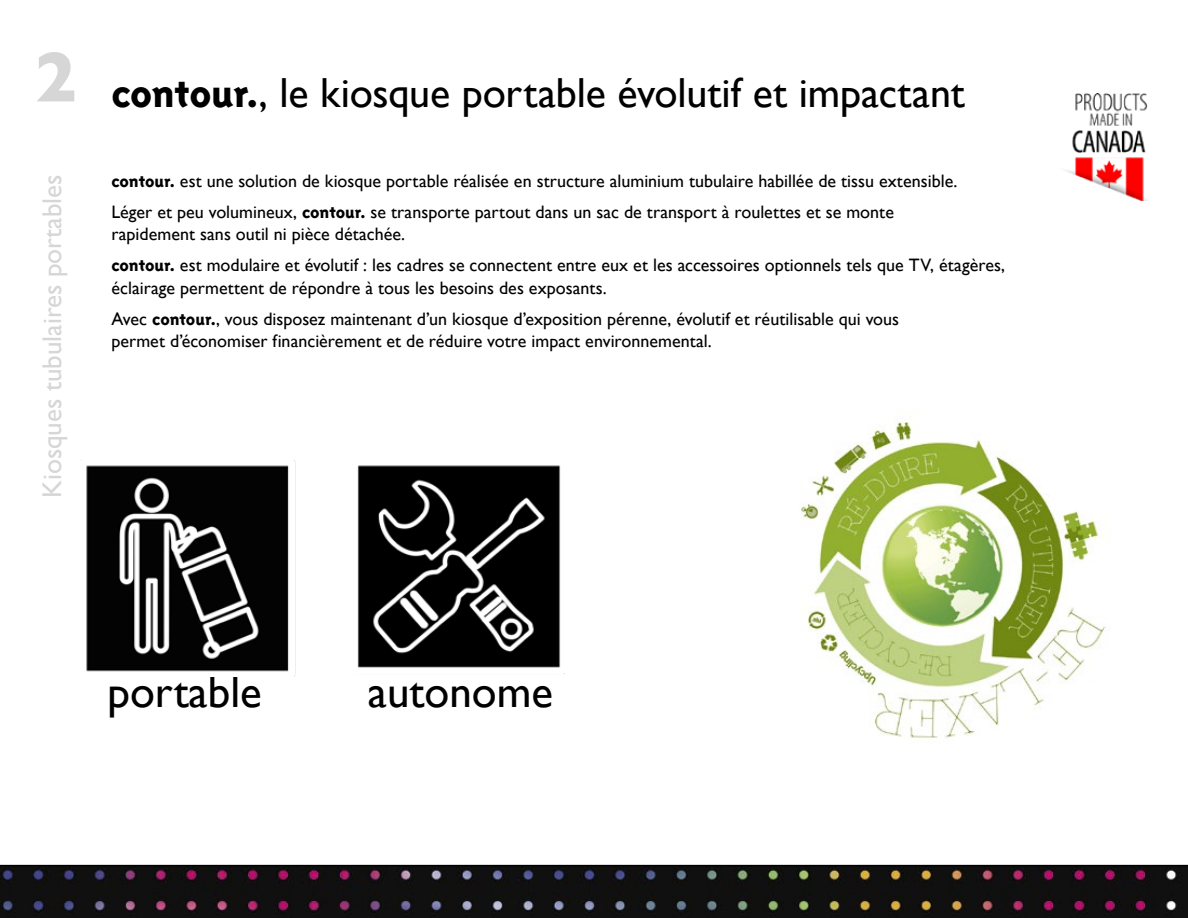
<style>
.page{position:relative;width:1188px;height:918px;background:#fff}
.page>*{position:absolute;margin:0;border:0;box-sizing:border-box;transform-origin:0 0}
.t1{font:700 72px "Gill Sans";color:#d6d6d6}
.t2{font:45px "Gill Sans";color:#000}
.t3{font:42px "Gill Sans";letter-spacing:-.005em;color:#000}
.t4{font:27px "Gill Sans";color:#d6d6d6}
.t5{font:18px/31px "Gill Sans";color:#000}
.s1{font-family:"Triplex Sans";font-weight:800}
.s2{font-family:"Triplex Sans Extrab Lin"}
</style>
<div class="page">
<svg style="left:0;top:865px;width:1188px;height:53px;background:#1a1618"></svg>
<img style="left:86px;top:460px;width:210px;height:215px">
<img style="left:357px;top:465px;width:208px;height:209px">
<img style="left:800px;top:420px;width:306px;height:319px">
<img style="left:1066px;top:94px;width:82px;height:106px">
<h1 class="t1" style="left:34px;top:20px;width:44px">2</h1>
<h3 class="t4" style="left:36px;top:498px;width:325px;rotate:-90deg">Kiosques tubulaires portables</h3>
<h3 class="t3" style="left:111px;top:68px;width:855px"><span class="s1">contour.</span>, le kiosque portable évolutif et impactant</h3>
<p class="t5" style="left:111px;top:165px;width:848px"><span class="s2">contour.</span> est une solution de kiosque portable réalisée en structure aluminium tubulaire habillée de tissu extensible.<br>Léger et peu volumineux, <span class="s2">contour.</span> se transporte partout dans un sac de transport à roulettes et se monte</p>
<p class="t5" style="left:111px;top:219px;width:895px">rapidement sans outil ni pièce détachée.<br><span class="s2">contour.</span> est modulaire et évolutif : les cadres se connectent entre eux et les accessoires optionnels tels que TV, étagères,</p>
<p class="t5" style="left:111px;top:272px;width:789px">éclairage permettent de répondre à tous les besoins des exposants.<br>Avec <span class="s2">contour.</span>, vous disposez maintenant d’un kiosque d’exposition pérenne, évolutif et réutilisable qui vous</p>
<p class="t5" style="left:111px;top:326px;width:602px">permet d’économiser financièrement et de réduire votre impact environnemental.</p>
<h2 class="t2" style="left:108px;top:665px;width:156px">portable</h2>
<h2 class="t2" style="left:368px;top:665px;width:187px">autonome</h2>
</div>
